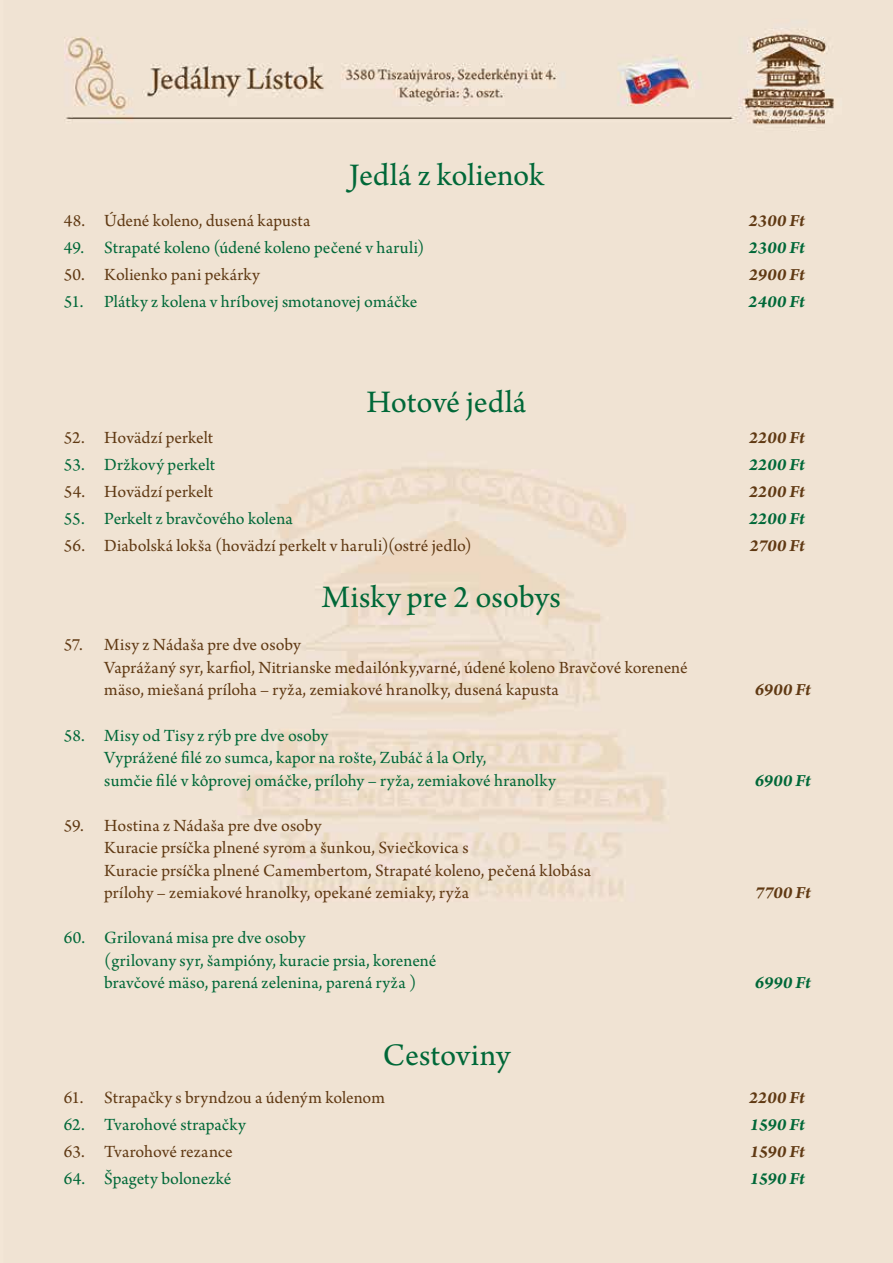
<style>
.page{position:relative;width:893px;height:1263px;background:#f0e3d3}
.page>*{position:absolute;margin:0;border:0;box-sizing:border-box;transform-origin:0 0}
.t1{font:33px "Arno Pro";color:#006838}
.t2{font:18px/22.5px "Arno Pro";letter-spacing:.005em;color:#603913}
.t3{font:18px/22.5px "Arno Pro";color:#006838}
.t4{font:italic 700 18px "Arno Pro";color:#603913}
.t5{font:italic 700 18px "Arno Pro";letter-spacing:.005em;color:#006838}
</style>
<div class="page">
<h1 class="t1" style="left:349px;top:157px;width:196px">Jedlá z kolienok</h1>
<p class="t2" style="left:64px;top:210px;width:248px">48. Údené koleno, dusená kapusta</p>
<p class="t4" style="left:749px;top:210px;width:58px">2300 Ft</p>
<p class="t3" style="left:64px;top:237px;width:362px">49. Strapaté koleno (údené koleno pečené v haruli)</p>
<p class="t5" style="left:749px;top:237px;width:58px">2300 Ft</p>
<p class="t2" style="left:64px;top:264px;width:198px">50. Kolienko pani pekárky</p>
<p class="t4" style="left:749px;top:264px;width:58px">2900 Ft</p>
<p class="t3" style="left:64px;top:291px;width:355px">51. Plátky z kolena v hríbovej smotanovej omáčke</p>
<p class="t5" style="left:748px;top:291px;width:58px">2400 Ft</p>
<h1 class="t1" style="left:367px;top:383px;width:161px">Hotové jedlá</h1>
<p class="t2" style="left:64px;top:427px;width:151px">52. Hovädzí perkelt</p>
<p class="t4" style="left:749px;top:427px;width:58px">2200 Ft</p>
<p class="t3" style="left:64px;top:454px;width:153px">53. Držkový perkelt</p>
<p class="t5" style="left:749px;top:454px;width:58px">2200 Ft</p>
<p class="t2" style="left:64px;top:481px;width:151px">54. Hovädzí perkelt</p>
<p class="t4" style="left:749px;top:481px;width:58px">2200 Ft</p>
<p class="t3" style="left:64px;top:508px;width:231px">55. Perkelt z bravčového kolena</p>
<p class="t5" style="left:749px;top:508px;width:58px">2200 Ft</p>
<p class="t2" style="left:64px;top:535px;width:409px">56. Diabolská lokša (hovädzí perkelt v haruli)(ostré jedlo)</p>
<p class="t4" style="left:750px;top:535px;width:57px">2700 Ft</p>
<h1 class="t1" style="left:322px;top:578px;width:241px">Misky pre 2 osobys</h1>
<p class="t2" style="left:104px;top:635px;width:585px;text-indent:-40px">57. Misy z Nádaša pre dve osoby<br>Vaprážaný syr, karfiol, Nitrianske medailónky,varné, údené koleno Bravčové korenené mäso, miešaná príloha – ryža, zemiakové hranolky, dusená kapusta</p>
<p class="t3" style="left:104px;top:725px;width:453px;text-indent:-40px">58. Misy od Tisy z rýb pre dve osoby<br>Vyprážené filé zo sumca, kapor na rošte, Zubáč á la Orly,<br>sumčie filé v kôprovej omáčke, prílohy – ryža, zemiakové hranolky</p>
<p class="t2" style="left:104px;top:815px;width:488px;text-indent:-40px">59. Hostina z Nádaša pre dve osoby<br>Kuracie prsíčka plnené syrom a šunkou, Sviečkovica s<br>Kuracie prsíčka plnené Camembertom, Strapaté koleno, pečená klobása prílohy – zemiakové hranolky, opekané zemiaky, ryža</p>
<p class="t3" style="left:104px;top:927px;width:334px;text-indent:-40px">60. Grilovaná misa pre dve osoby<br>(grilovany syr, šampióny, kuracie prsia, korenené bravčové mäso, parená zelenina, parená ryža )</p>
<p class="t4" style="left:755px;top:679px;width:58px">6900 Ft</p>
<p class="t5" style="left:755px;top:769px;width:58px">6900 Ft</p>
<p class="t4" style="left:755px;top:882px;width:57px">7700 Ft</p>
<p class="t5" style="left:755px;top:972px;width:57px">6990 Ft</p>
<h1 class="t1" style="left:383px;top:1036px;width:129px">Cestoviny</h1>
<p class="t2" style="left:64px;top:1088px;width:323px">61. Strapačky s bryndzou a údeným kolenom</p>
<p class="t4" style="left:749px;top:1087px;width:58px">2200 Ft</p>
<p class="t3" style="left:64px;top:1115px;width:184px">62. Tvarohové strapačky</p>
<p class="t5" style="left:750px;top:1114px;width:56px">1590 Ft</p>
<p class="t2" style="left:64px;top:1142px;width:171px">63. Tvarohové rezance</p>
<p class="t4" style="left:750px;top:1141px;width:56px">1590 Ft</p>
<p class="t3" style="left:64px;top:1169px;width:169px">64. Špagety bolonezké</p>
<p class="t5" style="left:750px;top:1168px;width:56px">1590 Ft</p>
</div>
